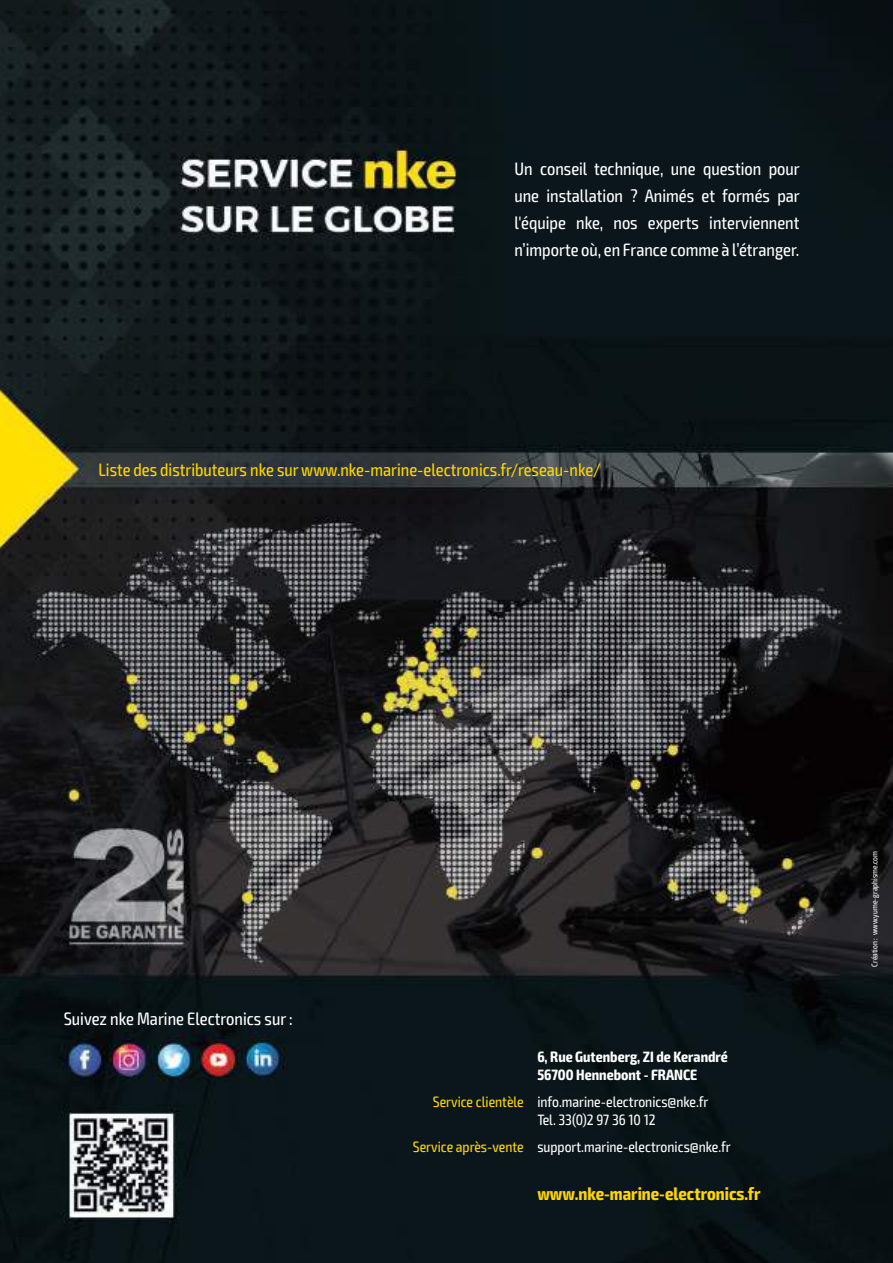
<style>
.page{position:relative;width:893px;height:1263px;background:#fff}
.page>*{position:absolute;margin:0;border:0;box-sizing:border-box;transform-origin:0 0}
.t1{font:condensed 18px/27px "Exo 2";color:#fff;text-align:justify}
.t2{font:condensed 18px "Exo 2";color:#fdd601}
.t3{font:700 condensed 18px "Exo 2";color:#fdd601}
.t4{font:condensed 15px/18px "Exo 2";color:#fff}
.t5{font:700 condensed 15px/18px "Exo 2";color:#fff}
.t6{font:condensed 8.25px "Exo 2";color:#fff}
.s1{color:#fdd601}
</style>
<div class="page">
<img style="left:0;top:0;width:893px;height:1263px">
<p class="t1" style="left:514px;top:156px;width:287px">Un conseil technique, une question pour une installation ? Animés et formés par l'équipe nke, nos experts interviennent n’importe où, en France comme à l’étranger.</p>
<p class="t2" style="left:98px;top:459px;width:504px">Liste des distributeurs nke sur www.nke-marine-electronics.fr/reseau-nke/</p>
<p class="t1" style="left:64px;top:1006px;width:230px">Suivez nke Marine Electronics sur :</p>
<p class="t5" style="left:537px;top:1048px;width:192px">6, Rue Gutenberg, ZI de Kerandré<br>56700 Hennebont - FRANCE</p>
<p class="t4" style="left:537px;top:1093px;width:173px;text-indent:-104px"><span class="s1">Service clientèle</span> info.marine-electronics@nke.fr<br>Tel. 33(0)2 97 36 10 12</p>
<p class="t4" style="left:413px;top:1138px;width:319px"><span class="s1">Service après-vente</span> support.marine-electronics@nke.fr</p>
<p class="t3" style="left:537px;top:1183px;width:225px">www.nke-marine-electronics.fr</p>
<p class="t6" style="left:870px;top:967px;width:117px;rotate:-90deg">Création : www.yume-graphisme.com</p>
</div>
